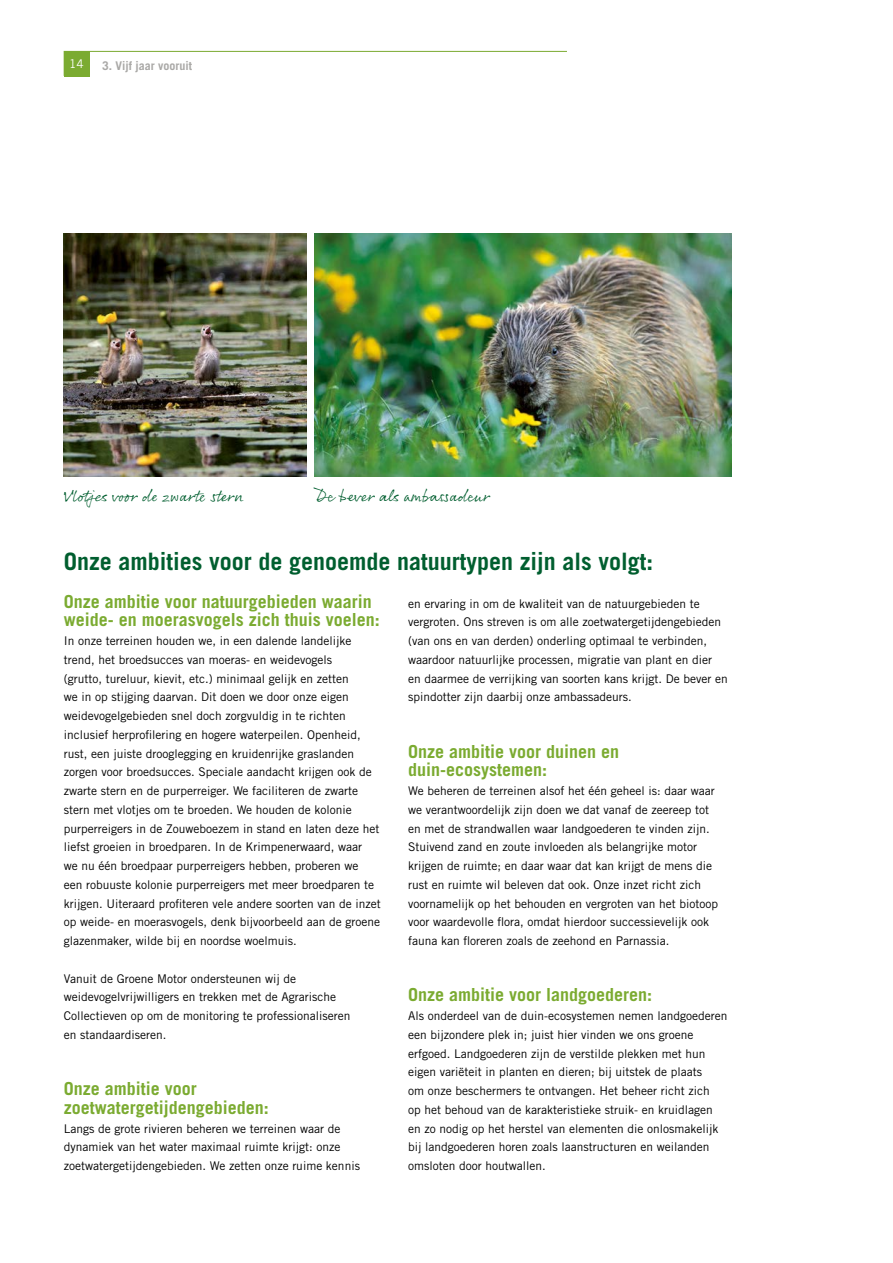
<style>
.page{position:relative;width:893px;height:1263px;background:#fff}
.page>*{position:absolute;margin:0;border:0;box-sizing:border-box;transform-origin:0 0}
.Accent_Tekst{font:700 24px "Trade Gothic LT Std";color:#005e2f}
.Tussenkop{font:700 18px/18.8px "Trade Gothic LT Std";color:#7bab31}
.rollerscript{font:16.5px "Rollerscript Smooth";color:#005e2f}
.Broodtekst{font:12px/18.8px "Trade Gothic LT Std";color:#000}
.t1{font:700 12px "Trade Gothic LT Std";color:#a9a8a6}
.t2{font:12px "Trade Gothic LT Std";color:#fff}
</style>
<div class="page">
<svg style="left:63px;top:51px;width:504px;height:26px"></svg>
<div style="left:64px;top:51px;width:25px;height:26px;background:#7bab31"></div>
<img style="left:315px;top:234px;width:416px;height:242px">
<img style="left:64px;top:234px;width:242px;height:242px">
<p class="t2" style="left:69px;top:57px;width:16px">14</p>
<p class="t1" style="left:102px;top:59px;width:92px">3. Vijf jaar vooruit</p>
<p class="rollerscript" style="left:64px;top:486px;width:181px">Vlotjes voor de zwarte stern</p>
<p class="rollerscript" style="left:315px;top:486px;width:177px">De bever als ambassadeur</p>
<p class="Accent_Tekst" style="left:64px;top:547px;width:591px">Onze ambities voor de genoemde natuurtypen zijn als volgt:</p>
<p class="Tussenkop" style="left:64px;top:591px;width:317px">Onze ambitie voor natuurgebieden waarin weide- en moerasvogels zich thuis voelen:</p>
<p class="Broodtekst" style="left:64px;top:631px;width:318px">In onze terreinen houden we, in een dalende landelijke trend, het broedsucces van moeras- en weidevogels<br>(grutto, tureluur, kievit, etc.) minimaal gelijk en zetten<br>we in op stijging daarvan. Dit doen we door onze eigen weidevogelgebieden snel doch zorgvuldig in te richten inclusief herprofilering en hogere waterpeilen. Openheid, rust, een juiste drooglegging en kruidenrijke graslanden zorgen voor broedsucces. Speciale aandacht krijgen ook de zwarte stern en de purperreiger. We faciliteren de zwarte stern met vlotjes om te broeden. We houden de kolonie purperreigers in de Zouweboezem in stand en laten deze het liefst groeien in broedparen. In de Krimpenerwaard, waar<br>we nu één broedpaar purperreigers hebben, proberen we<br>een robuuste kolonie purperreigers met meer broedparen te krijgen. Uiteraard profiteren vele andere soorten van de inzet op weide- en moerasvogels, denk bijvoorbeeld aan de groene glazenmaker, wilde bij en noordse woelmuis.</p>
<p class="Broodtekst" style="left:64px;top:969px;width:288px">Vanuit de Groene Motor ondersteunen wij de weidevogelvrijwilligers en trekken met de Agrarische Collectieven op om de monitoring te professionaliseren en standaardiseren.</p>
<p class="Broodtekst" style="left:408px;top:594px;width:321px">en ervaring in om de kwaliteit van de natuurgebieden te vergroten. Ons streven is om alle zoetwatergetijdengebieden (van ons en van derden) onderling optimaal te verbinden, waardoor natuurlijke processen, migratie van plant en dier en daarmee de verrijking van soorten kans krijgt. De bever en spindotter zijn daarbij onze ambassadeurs.</p>
<p class="Tussenkop" style="left:408px;top:741px;width:213px">Onze ambitie voor duinen en duin-ecosystemen:</p>
<p class="Broodtekst" style="left:408px;top:781px;width:311px">We beheren de terreinen alsof het één geheel is: daar waar we verantwoordelijk zijn doen we dat vanaf de zeereep tot en met de strandwallen waar landgoederen te vinden zijn.<br>Stuivend zand en zoute invloeden als belangrijke motor krijgen de ruimte; en daar waar dat kan krijgt de mens die rust en ruimte wil beleven dat ook. Onze inzet richt zich voornamelijk op het behouden en vergroten van het biotoop voor waardevolle flora, omdat hierdoor successievelijk ook fauna kan floreren zoals de zeehond en Parnassia.</p>
<p class="Tussenkop" style="left:408px;top:985px;width:246px">Onze ambitie voor landgoederen:</p>
<p class="Broodtekst" style="left:408px;top:1006px;width:321px">Als onderdeel van de duin-ecosystemen nemen landgoederen een bijzondere plek in; juist hier vinden we ons groene erfgoed. Landgoederen zijn de verstilde plekken met hun eigen variëteit in planten en dieren; bij uitstek de plaats<br>om onze beschermers te ontvangen. Het beheer richt zich<br>op het behoud van de karakteristieke struik- en kruidlagen en zo nodig op het herstel van elementen die onlosmakelijk bij landgoederen horen zoals laanstructuren en weilanden omsloten door houtwallen.</p>
<p class="Tussenkop" style="left:64px;top:1079px;width:207px">Onze ambitie voor zoetwatergetijdengebieden:</p>
<p class="Broodtekst" style="left:64px;top:1119px;width:298px">Langs de grote rivieren beheren we terreinen waar de dynamiek van het water maximaal ruimte krijgt: onze zoetwatergetijdengebieden. We zetten onze ruime kennis</p>
</div>
